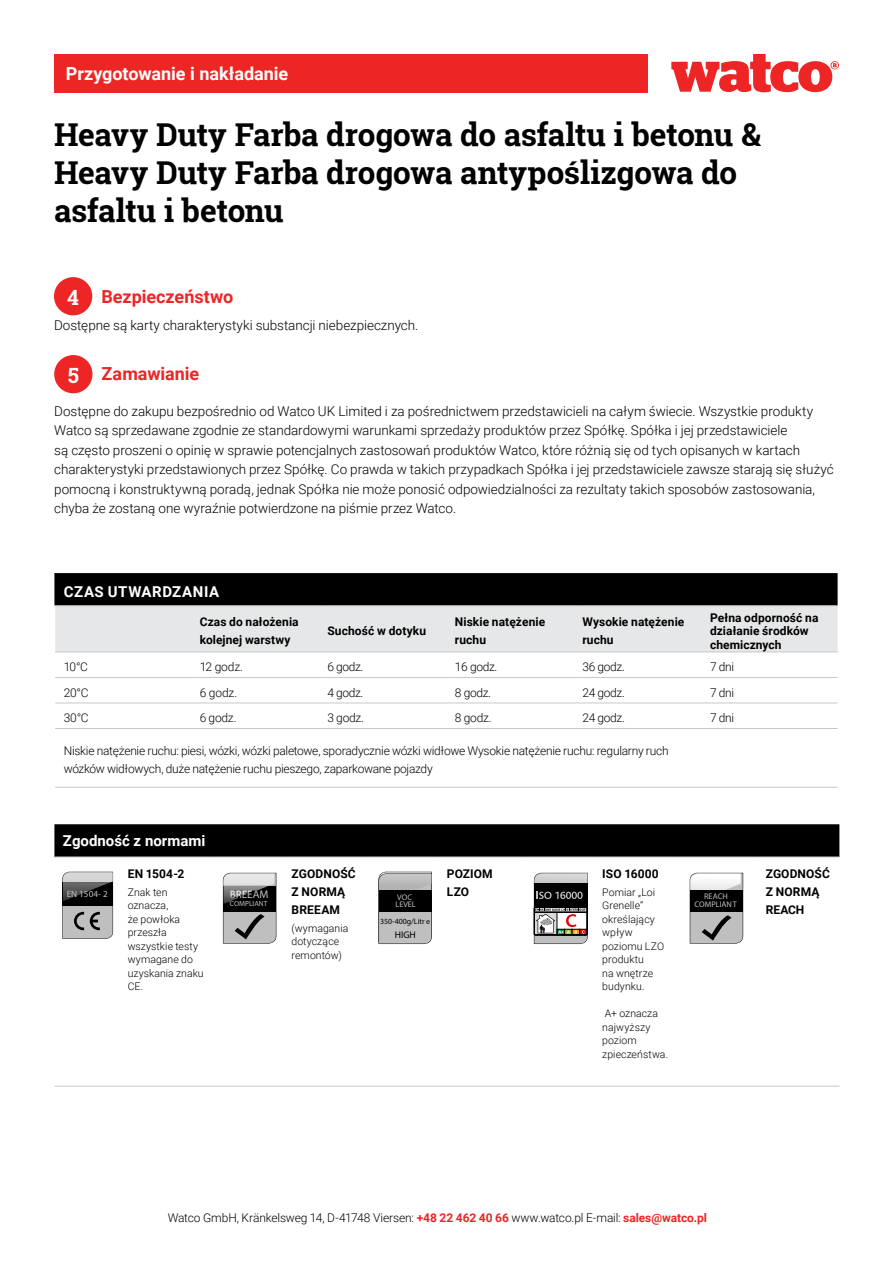
<style>
.page{position:relative;width:893px;height:1263px;background:#fff}
.page>*{position:absolute;margin:0;border:0;box-sizing:border-box;transform-origin:0 0}
.t1{font:700 31.5px/37.8px "Roboto Slab";letter-spacing:-.01em;color:#000}
.t2{font:700 18px "Roboto";color:#ee2525}
.t3{font:700 18px "Roboto";color:#fff}
.t4{font:700 15px "Roboto";color:#fff}
.t5{font:700 15px "Roboto";letter-spacing:.04em;color:#fff}
.t6{font:300 13.5px/19.5px "Roboto";letter-spacing:-.005em;color:#000}
.t7{font:300 12px/18px "Roboto";letter-spacing:-.02em;color:#000}
.t8{font:700 12px/18px "Roboto";letter-spacing:.01em;color:#000}
.t9{font:11.1px "Myriad Pro";color:#bfbfbf}
.t10{font:300 10.5px/13.5px "Roboto";letter-spacing:.005em;color:#000}
.t11{font:9.6px "Myriad Pro";color:#000}
.t12{font:9.15px "Myriad Pro";color:#bfbfbf}
.t13{font:8.1px/7.6px "Myriad Pro";color:#bfbfbf;text-align:center}
.t14{font:7.95px "Myriad Pro";color:#000}
.t15{font:7.5px "Myriad Pro";color:#bfbfbf}
.s1{font-family:"Roboto Slab";font-size:21px;color:#fff}
.s2{font-weight:700;color:#ee2525}
</style>
<div class="page">
<div style="left:54px;top:54px;width:593px;height:38px;background:#ee2525"></div>
<svg style="left:671px;top:54px;width:168px;height:38px"></svg>
<div style="left:54px;top:355px;width:38px;height:38px;background:#ee2525;border-radius:50%"></div>
<div style="left:54px;top:277px;width:38px;height:38px;background:#ee2525;border-radius:50%"></div>
<svg style="left:55px;top:573px;width:783px;height:78px"></svg>
<hr style="left:54px;top:573px;width:2px;height:32px;background:#000">
<hr style="left:54px;top:605px;width:146px;height:1px;background:#c7c8ca">
<hr style="left:200px;top:605px;width:127px;height:1px;background:#c7c8ca">
<hr style="left:327px;top:605px;width:128px;height:1px;background:#c7c8ca">
<hr style="left:455px;top:605px;width:127px;height:1px;background:#c7c8ca">
<hr style="left:582px;top:605px;width:128px;height:1px;background:#c7c8ca">
<hr style="left:710px;top:605px;width:128px;height:1px;background:#c7c8ca">
<hr style="left:55px;top:651px;width:145px;height:1px;background:#c7c8ca">
<hr style="left:200px;top:651px;width:127px;height:1px;background:#c7c8ca">
<hr style="left:327px;top:651px;width:128px;height:1px;background:#c7c8ca">
<hr style="left:455px;top:651px;width:127px;height:1px;background:#c7c8ca">
<hr style="left:582px;top:651px;width:128px;height:1px;background:#c7c8ca">
<hr style="left:710px;top:651px;width:128px;height:1px;background:#c7c8ca">
<hr style="left:55px;top:677px;width:145px;height:1px;background:#c7c8ca">
<hr style="left:200px;top:677px;width:127px;height:1px;background:#c7c8ca">
<hr style="left:327px;top:677px;width:128px;height:1px;background:#c7c8ca">
<hr style="left:455px;top:677px;width:127px;height:1px;background:#c7c8ca">
<hr style="left:582px;top:677px;width:128px;height:1px;background:#c7c8ca">
<hr style="left:710px;top:677px;width:128px;height:1px;background:#c7c8ca">
<hr style="left:55px;top:703px;width:145px;height:1px;background:#c7c8ca">
<hr style="left:200px;top:703px;width:127px;height:1px;background:#c7c8ca">
<hr style="left:327px;top:703px;width:128px;height:1px;background:#c7c8ca">
<hr style="left:455px;top:703px;width:127px;height:1px;background:#c7c8ca">
<hr style="left:582px;top:703px;width:128px;height:1px;background:#c7c8ca">
<hr style="left:710px;top:703px;width:128px;height:1px;background:#c7c8ca">
<hr style="left:55px;top:728px;width:145px;height:1px;background:#c7c8ca">
<hr style="left:200px;top:728px;width:127px;height:1px;background:#c7c8ca">
<hr style="left:327px;top:728px;width:128px;height:1px;background:#c7c8ca">
<hr style="left:455px;top:728px;width:127px;height:1px;background:#c7c8ca">
<hr style="left:582px;top:728px;width:128px;height:1px;background:#c7c8ca">
<hr style="left:710px;top:728px;width:128px;height:1px;background:#c7c8ca">
<hr style="left:55px;top:787px;width:145px;height:1px;background:#c7c8ca">
<hr style="left:200px;top:787px;width:127px;height:1px;background:#c7c8ca">
<hr style="left:327px;top:787px;width:128px;height:1px;background:#c7c8ca">
<hr style="left:455px;top:787px;width:127px;height:1px;background:#c7c8ca">
<hr style="left:582px;top:787px;width:128px;height:1px;background:#c7c8ca">
<hr style="left:710px;top:787px;width:128px;height:1px;background:#c7c8ca">
<div style="left:54px;top:824px;width:785px;height:33px;background:#000"></div>
<svg style="left:54px;top:871px;width:785px;height:215px"></svg>
<hr style="left:54px;top:1086px;width:74px;height:1px;background:#c7c8ca">
<hr style="left:128px;top:1086px;width:82px;height:1px;background:#c7c8ca">
<hr style="left:210px;top:1086px;width:73px;height:1px;background:#c7c8ca">
<hr style="left:283px;top:1086px;width:82px;height:1px;background:#c7c8ca">
<hr style="left:365px;top:1086px;width:73px;height:1px;background:#c7c8ca">
<hr style="left:438px;top:1086px;width:82px;height:1px;background:#c7c8ca">
<hr style="left:520px;top:1086px;width:74px;height:1px;background:#c7c8ca">
<hr style="left:594px;top:1086px;width:81px;height:1px;background:#c7c8ca">
<hr style="left:675px;top:1086px;width:82px;height:1px;background:#c7c8ca">
<hr style="left:757px;top:1086px;width:82px;height:1px;background:#c7c8ca">
<hr style="left:54px;top:857px;width:74px;height:1px;background:#c7c8ca">
<hr style="left:128px;top:857px;width:82px;height:1px;background:#c7c8ca">
<hr style="left:210px;top:857px;width:73px;height:1px;background:#c7c8ca">
<hr style="left:283px;top:857px;width:82px;height:1px;background:#c7c8ca">
<hr style="left:365px;top:857px;width:73px;height:1px;background:#c7c8ca">
<hr style="left:438px;top:857px;width:82px;height:1px;background:#c7c8ca">
<hr style="left:520px;top:857px;width:74px;height:1px;background:#c7c8ca">
<hr style="left:594px;top:857px;width:81px;height:1px;background:#c7c8ca">
<hr style="left:675px;top:857px;width:82px;height:1px;background:#c7c8ca">
<hr style="left:757px;top:857px;width:82px;height:1px;background:#c7c8ca">
<svg style="left:690px;top:873px;width:53px;height:70px"></svg>
<div style="left:690px;top:890px;width:53px;height:22px;background:#000"></div>
<svg style="left:223px;top:873px;width:53px;height:70px"></svg>
<svg style="left:62px;top:872px;width:52px;height:67px"></svg>
<svg style="left:534px;top:873px;width:54px;height:71px"></svg>
<svg style="left:379px;top:872px;width:53px;height:72px"></svg>
<div style="left:379px;top:890px;width:53px;height:22px;background:#000"></div>
<h2 class="t3" style="left:66px;top:61px;width:224px">Przygotowanie i nakładanie</h2>
<h1 class="t1" style="left:54px;top:115px;width:708px">Heavy Duty Farba drogowa do asfaltu i betonu &amp;<br>Heavy Duty Farba drogowa antypoślizgowa do asfaltu i betonu</h1>
<h2 class="t2" style="left:67px;top:283px;width:168px"><span class="s1">4</span> Bezpieczeństwo</h2>
<p class="t6" style="left:54px;top:314px;width:366px">Dostępne są karty charakterystyki substancji niebezpiecznych.</p>
<h2 class="t2" style="left:68px;top:361px;width:133px"><span class="s1">5</span> Zamawianie</h2>
<p class="t6" style="left:54px;top:401px;width:781px">Dostępne do zakupu bezpośrednio od Watco UK Limited i za pośrednictwem przedstawicieli na całym świecie. Wszystkie produkty Watco są sprzedawane zgodnie ze standardowymi warunkami sprzedaży produktów przez Spółkę. Spółka i jej przedstawiciele<br>są często proszeni o opinię w sprawie potencjalnych zastosowań produktów Watco, które różnią się od tych opisanych w kartach charakterystyki przedstawionych przez Spółkę. Co prawda w takich przypadkach Spółka i jej przedstawiciele zawsze starają się służyć pomocną i konstruktywną poradą, jednak Spółka nie może ponosić odpowiedzialności za rezultaty takich sposobów zastosowania, chyba że zostaną one wyraźnie potwierdzone na piśmie przez Watco.</p>
<p class="t5" style="left:64px;top:581px;width:157px">CZAS UTWARDZANIA</p>
<p class="t8" style="left:200px;top:612px;width:100px">Czas do nałożenia kolejnej warstwy</p>
<p class="t8" style="left:327px;top:621px;width:100px">Suchość w dotyku</p>
<p class="t8" style="left:455px;top:612px;width:92px">Niskie natężenie ruchu</p>
<p class="t8" style="left:582px;top:612px;width:103px">Wysokie natężenie ruchu</p>
<p class="t8" style="left:710px;top:610px;width:110px;line-height:13.5px">Pełna odporność na działanie środków chemicznych</p>
<p class="t7" style="left:64px;top:657px;width:26px">10°C</p>
<p class="t7" style="left:200px;top:657px;width:45px">12 godz.</p>
<p class="t7" style="left:327px;top:657px;width:38px">6 godz.</p>
<p class="t7" style="left:455px;top:657px;width:44px">16 godz.</p>
<p class="t7" style="left:582px;top:657px;width:44px">36 godz.</p>
<p class="t7" style="left:710px;top:657px;width:26px">7 dni</p>
<p class="t7" style="left:64px;top:683px;width:26px">20°C</p>
<p class="t7" style="left:200px;top:683px;width:39px">6 godz.</p>
<p class="t7" style="left:327px;top:683px;width:38px">4 godz.</p>
<p class="t7" style="left:455px;top:683px;width:38px">8 godz.</p>
<p class="t7" style="left:582px;top:683px;width:44px">24 godz.</p>
<p class="t7" style="left:710px;top:683px;width:26px">7 dni</p>
<p class="t7" style="left:64px;top:708px;width:27px">30°C</p>
<p class="t7" style="left:200px;top:708px;width:38px">6 godz.</p>
<p class="t7" style="left:327px;top:708px;width:38px">3 godz.</p>
<p class="t7" style="left:455px;top:708px;width:38px">8 godz.</p>
<p class="t7" style="left:582px;top:708px;width:44px">24 godz.</p>
<p class="t7" style="left:710px;top:708px;width:26px">7 dni</p>
<p class="t7" style="left:64px;top:741px;width:606px">Niskie natężenie ruchu: piesi, wózki, wózki paletowe, sporadycznie wózki widłowe Wysokie natężenie ruchu: regularny ruch wózków widłowych, duże natężenie ruchu pieszego, zaparkowane pojazdy</p>
<p class="t4" style="left:63px;top:830px;width:144px">Zgodność z normami</p>
<p class="t8" style="left:128px;top:864px;width:58px">EN 1504-2</p>
<p class="t10" style="left:128px;top:885px;width:78px">Znak ten oznacza,<br>że powłoka przeszła wszystkie testy wymagane do uzyskania znaku<br>CE.</p>
<p class="t12" style="left:67px;top:888px;width:43px">EN 1504- 2</p>
<p class="t9" style="left:230px;top:887px;width:40px">BREEAM</p>
<p class="t15" style="left:230px;top:898px;width:39px">COMPLIANT</p>
<p class="t8" style="left:292px;top:864px;width:66px">ZGODNOŚĆ<br>Z NORMĄ<br>BREEAM</p>
<p class="t10" style="left:292px;top:921px;width:58px">(wymagania dotyczące remontów)</p>
<p class="t13" style="left:395px;top:893px;width:22px;text-align:left">VOC<br>LEVEL</p>
<p class="t14" style="left:380px;top:914px;width:52px">350-400g/Litr e</p>
<p class="t14" style="left:426px;top:916px;width:5px">e</p>
<p class="t11" style="left:395px;top:927px;width:23px">HIGH</p>
<p class="t8" style="left:447px;top:864px;width:47px">POZIOM<br>LZO</p>
<p class="t8" style="left:602px;top:864px;width:58px">ISO 16000</p>
<p class="t10" style="left:602px;top:885px;width:63px">Pomiar „Loi<br>Grenelle” określający wpływ poziomu LZO produktu<br>na wnętrze budynku.</p>
<p class="t10" style="left:602px;top:1006px;width:67px">A+ oznacza najwyższy poziom zpieczeństwa.</p>
<p class="t13" style="left:694px;top:892px;width:44px">REACH<br>COMPLIANT</p>
<p class="t8" style="left:766px;top:864px;width:66px">ZGODNOŚĆ<br>Z NORMĄ<br>REACH</p>
<p class="t7" style="left:168px;top:1208px;width:541px">Watco GmbH, Kränkelsweg 14, D-41748 Viersen: <span class="s2">+48 22 462 40 66</span> www.watco.pl E-mail: <span class="s2">sales@watco.pl</span></p>
</div>
